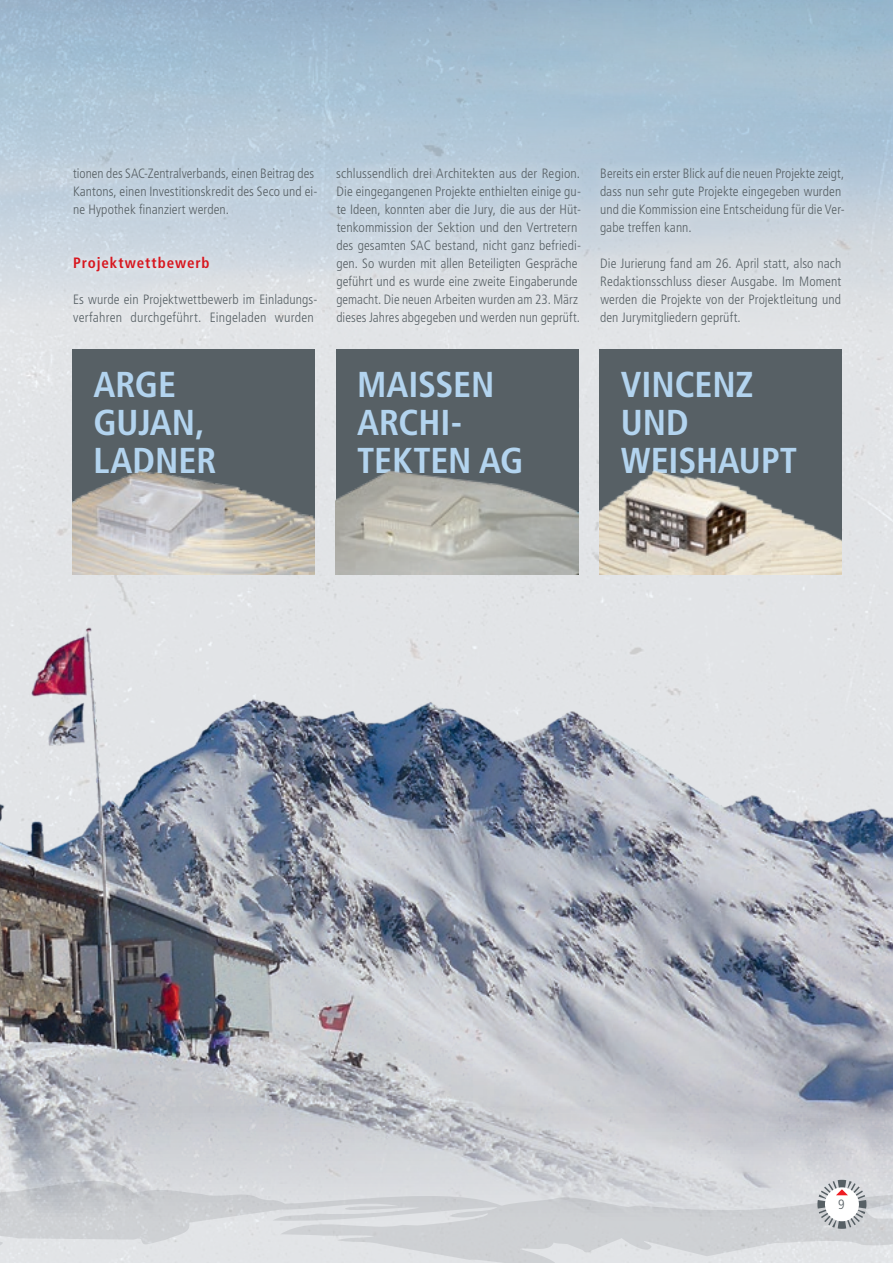
<style>
.page{position:relative;width:893px;height:1263px;background:#fff}
.page>*{position:absolute;margin:0;border:0;box-sizing:border-box;transform-origin:0 0}
.t1{font:700 condensed 36px/37.5px "Frutiger";letter-spacing:-.005em;color:#b3d4ef}
.t2{font:700 condensed 15px "Frutiger";letter-spacing:.06em;color:#d7171f}
.t3{font:300 condensed 13.5px/18px "Frutiger";letter-spacing:.005em;color:#576065}
</style>
<div class="page">
<img style="left:0;top:592px;width:893px;height:573px">
<img style="left:0;top:0;width:893px;height:592px">
<div style="left:62px;top:157px;width:792px;height:179px;background:#fff;opacity:.75"></div>
<div style="left:72px;top:349px;width:243px;height:225px;background:#576065"></div>
<div style="left:336px;top:349px;width:242px;height:225px;background:#576065"></div>
<div style="left:600px;top:349px;width:242px;height:225px;background:#576065"></div>
<img style="left:72px;top:470px;width:243px;height:104px">
<img style="left:336px;top:470px;width:242px;height:104px">
<img style="left:600px;top:470px;width:242px;height:104px">
<svg style="left:0;top:1165px;width:893px;height:98px;background:#d4d6da"></svg>
<svg style="left:813px;top:1175px;width:58px;height:58px"></svg>
<p class="t3" style="left:73px;top:165px;width:246px">tionen des SAC-Zentralverbands, einen Beitrag des<br>Kantons, einen Investitionskredit des Seco und ei&shy;ne Hypothek finanziert werden.</p>
<p class="t2" style="left:73px;top:254px;width:138px">Projektwettbewerb</p>
<p class="t3" style="left:73px;top:291px;width:246px">Es wurde ein Projektwettbewerb im Einladungs&shy;verfahren durchgeführt. Eingeladen wurden</p>
<p class="t3" style="left:336px;top:165px;width:246px">schlussendlich drei Architekten aus der Region.<br>Die eingegangenen Projekte enthielten einige gu&shy;te Ideen, konnten aber die Jury, die aus der Hüt&shy;tenkommission der Sektion und den Vertretern des gesamten SAC bestand, nicht ganz befriedi&shy;gen. So wurden mit allen Beteiligten Gespräche geführt und es wurde eine zweite Eingaberunde gemacht. Die neuen Arbeiten wurden am 23. März dieses Jahres abgegeben und werden nun geprüft.</p>
<p class="t3" style="left:600px;top:165px;width:246px">Bereits ein erster Blick auf die neuen Projekte zeigt, dass nun sehr gute Projekte eingegeben wurden und die Kommission eine Entscheidung für die Ver&shy;gabe treffen kann.</p>
<p class="t3" style="left:600px;top:255px;width:243px;text-align:justify">Die Jurierung fand am 26. April statt, also nach Redaktionsschluss dieser Ausgabe. Im Moment werden die Projekte von der Projektleitung und den Jurymitgliedern geprüft.</p>
<h1 class="t1" style="left:94px;top:366px;width:124px">ARGE<br>GUJAN,<br>LADNER</h1>
<h1 class="t1" style="left:357px;top:366px;width:168px">MAISSEN<br>ARCHI-<br>TEKTEN AG</h1>
<h1 class="t1" style="left:621px;top:366px;width:178px">VINCENZ<br>UND<br>WEISHAUPT</h1>
<p class="t3" style="left:838px;top:1195px;width:8px">9</p>
</div>
